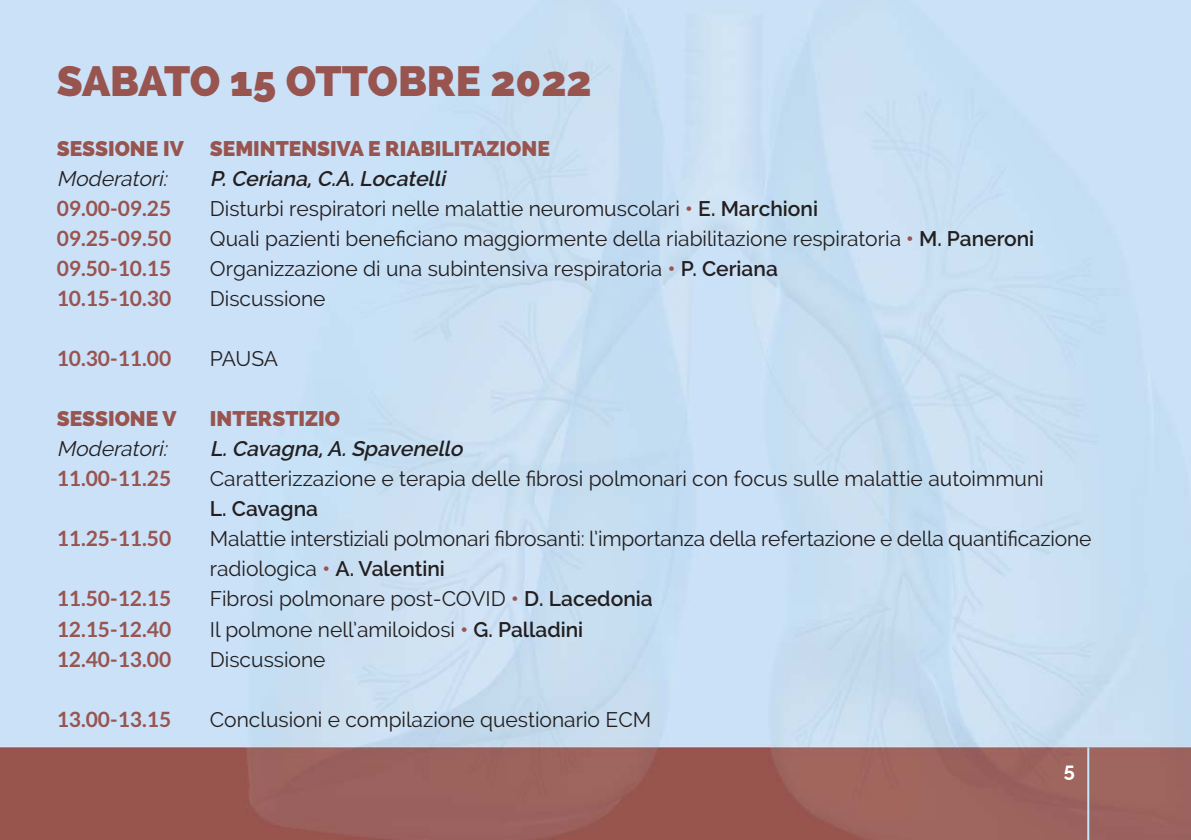
<style>
.page{position:relative;width:1191px;height:840px;background:#fff}
.page>*{position:absolute;margin:0;border:0;box-sizing:border-box;transform-origin:0 0}
.t1{font:800 42px "Raleway";color:#98544e}
.t2{font:21px/30px "Raleway";color:#231f20}
.t3{font:700 21px "Lato";color:#98544e}
.t4{font:800 21px "Raleway";color:#98544e}
.t5{font:italic 600 21px "Raleway";color:#231f20}
.t6{font:italic 21px "Raleway";color:#231f20}
.t7{font:600 21px "Raleway";color:#231f20}
.t8{font:700 20px "Raleway";color:#fff}
.s1{font-weight:800;color:#98544e}
.s2{font-weight:600}
</style>
<div class="page">
<img style="left:0;top:0;width:1191px;height:839px">
<hr style="left:1087px;top:747px;width:2px;height:92px;background:#c3e9fb">
<h1 class="t1" style="left:57px;top:57px;width:536px">SABATO 15 OTTOBRE 2022</h1>
<p class="t4" style="left:57px;top:136px;width:494px">SESSIONE IV SEMINTENSIVA E RIABILITAZIONE</p>
<p class="t6" style="left:57px;top:170px;width:116px">Moderatori:</p>
<p class="t5" style="left:210px;top:170px;width:241px">P.Ceriana,C.A.Locatelli</p>
<p class="t3" style="left:57px;top:196px;width:116px">09.00-09.25</p>
<p class="t2" style="left:210px;top:195px;width:610px">Disturbi respiratori nelle malattie neuromuscolari <span class="s1">•</span> <span class="s2">E. Marchioni</span></p>
<p class="t3" style="left:57px;top:226px;width:116px">09.25-09.50</p>
<p class="t2" style="left:210px;top:225px;width:826px">Quali pazienti beneficiano maggiormente della riabilitazione respiratoria <span class="s1">•</span> <span class="s2">M. Paneroni</span></p>
<p class="t3" style="left:57px;top:256px;width:116px">09.50-10.15</p>
<p class="t2" style="left:210px;top:255px;width:569px">Organizzazione di una subintensiva respiratoria <span class="s1">•</span> <span class="s2">P. Ceriana</span></p>
<p class="t3" style="left:57px;top:286px;width:116px">10.15-10.30</p>
<p class="t2" style="left:210px;top:285px;width:117px">Discussione</p>
<p class="t3" style="left:57px;top:346px;width:116px">10.30-11.00</p>
<p class="t2" style="left:210px;top:345px;width:70px">PAUSA</p>
<p class="t4" style="left:57px;top:406px;width:121px">SESSIONE V</p>
<p class="t4" style="left:210px;top:406px;width:132px">INTERSTIZIO</p>
<p class="t6" style="left:57px;top:440px;width:116px">Moderatori:</p>
<p class="t5" style="left:210px;top:440px;width:258px">L.Cavagna,A.Spavenello</p>
<p class="t3" style="left:57px;top:466px;width:116px">11.00-11.25</p>
<p class="t2" style="left:210px;top:465px;width:835px">Caratterizzazione e terapia delle fibrosi polmonari con focus sulle malattie autoimmuni</p>
<p class="t7" style="left:210px;top:500px;width:110px">L. Cavagna</p>
<p class="t3" style="left:57px;top:526px;width:116px">11.25-11.50</p>
<p class="t2" style="left:210px;top:525px;width:883px">Malattie interstiziali polmonari fibrosanti: l’importanza della refertazione e della quantificazione radiologica <span class="s1">•</span> <span class="s2">A. Valentini</span></p>
<p class="t3" style="left:57px;top:586px;width:116px">11.50-12.15</p>
<p class="t2" style="left:210px;top:585px;width:444px">Fibrosi polmonare post-COVID <span class="s1">•</span> <span class="s2">D. Lacedonia</span></p>
<p class="t3" style="left:57px;top:616px;width:116px">12.15-12.40</p>
<p class="t2" style="left:210px;top:615px;width:375px">Il polmone nell’amiloidosi <span class="s1">•</span> <span class="s2">G. Palladini</span></p>
<p class="t3" style="left:57px;top:646px;width:116px">12.40-13.00</p>
<p class="t2" style="left:210px;top:645px;width:117px">Discussione</p>
<p class="t3" style="left:57px;top:706px;width:116px">13.00-13.15</p>
<p class="t2" style="left:210px;top:705px;width:443px">Conclusioni e compilazione questionario ECM</p>
<p class="t8" style="left:1063px;top:762px;width:13px">5</p>
</div>
